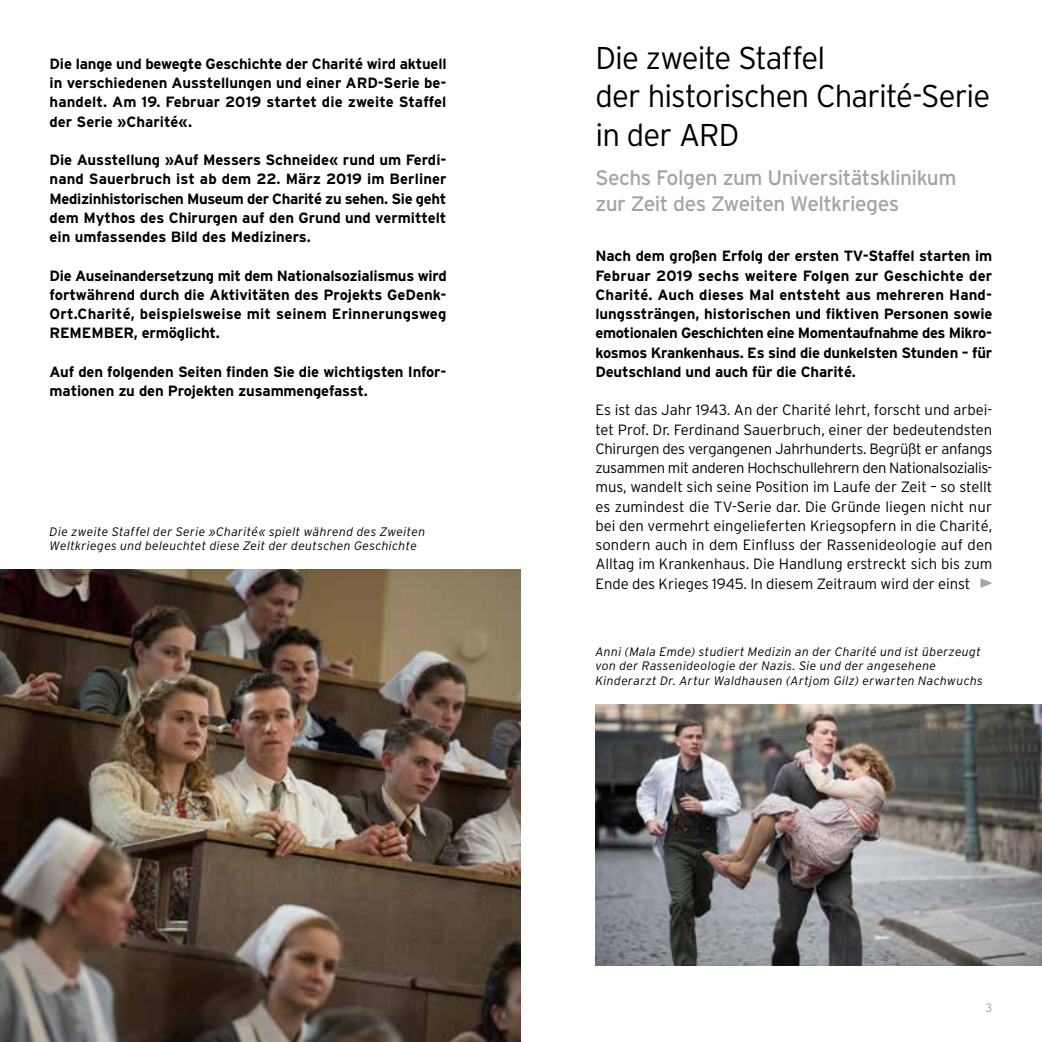
<style>
.page{position:relative;width:1042px;height:1042px;background:#fff}
.page>*{position:absolute;margin:0;border:0;box-sizing:border-box;transform-origin:0 0}
.t1{font:300 31.5px/38.5px "Interstate";letter-spacing:-.03em;color:#000}
.t2{font:21px/26.2px "Interstate";letter-spacing:-.025em;color:#a1a5a7}
.t3{font:700 14.88px/19.2px "Interstate";letter-spacing:-.01em;color:#000;text-align:justify}
.t4{font:300 14.88px/19.2px "Interstate";letter-spacing:-.005em;color:#000;text-align:justify}
.t5{font:italic 300 12.25px/14.7px "Interstate";letter-spacing:.025em;color:#000}
.t6{font:300 12.25px "Interstate";color:#a1a5a7}
</style>
<div class="page">
<img style="left:0;top:569px;width:521px;height:473px">
<img style="left:595px;top:704px;width:447px;height:261px">
<svg style="left:980px;top:578px;width:12px;height:10px"></svg>
<p class="t3" style="left:50px;top:54px;width:398px">Die lange und bewegte Geschichte der Charité wird aktuell in verschiedenen Ausstellungen und einer ARD-Serie be&shy;handelt. Am 19. Februar 2019 startet die zweite Staffel der Serie »Charité«.</p>
<p class="t3" style="left:50px;top:150px;width:398px">Die Ausstellung »Auf Messers Schneide« rund um Ferdi&shy;nand Sauerbruch ist ab dem 22. März 2019 im Berliner Medizinhistorischen Museum der Charité zu sehen. Sie geht dem Mythos des Chirurgen auf den Grund und vermittelt ein umfassendes Bild des Mediziners.</p>
<p class="t3" style="left:50px;top:266px;width:399px">Die Auseinandersetzung mit dem Nationalsozialismus wird fortwährend durch die Aktivitäten des Projekts GeDenk-Ort.Charité, beispielsweise mit seinem Erinnerungsweg REMEMBER, ermöglicht.</p>
<p class="t3" style="left:50px;top:362px;width:398px">Auf den folgenden Seiten finden Sie die wichtigsten Infor&shy;mationen zu den Projekten zusammengefasst.</p>
<p class="t5" style="left:50px;top:524px;width:377px">Die zweite Staffel der Serie »Charité« spielt während des Zweiten<br>Weltkrieges und beleuchtet diese Zeit der deutschen Geschichte</p>
<h1 class="t1" style="left:595px;top:38px;width:396px">Die zweite Staffel<br>der historischen Charité-Serie in der ARD</h1>
<h2 class="t2" style="left:595px;top:164px;width:363px">Sechs Folgen zum Universitätsklinikum zur Zeit des Zweiten Weltkrieges</h2>
<p class="t3" style="left:595px;top:246px;width:398px">Nach dem großen Erfolg der ersten TV-Staffel starten im Februar 2019 sechs weitere Folgen zur Geschichte der Charité. Auch dieses Mal entsteht aus mehreren Hand&shy;lungssträngen, historischen und fiktiven Personen sowie emotionalen Geschichten eine Momentaufnahme des Mikro&shy;kosmos Krankenhaus. Es sind die dunkelsten Stunden – für Deutschland und auch für die Charité.</p>
<p class="t4" style="left:595px;top:400px;width:399px">Es ist das Jahr 1943. An der Charité lehrt, forscht und arbei&shy;tet Prof. Dr. Ferdinand Sauerbruch, einer der bedeutendsten Chirurgen des vergangenen Jahrhunderts. Begrüßt er anfangs zusammen mit anderen Hochschullehrern den Nationalsozialis&shy;mus, wandelt sich seine Position im Laufe der Zeit – so stellt es zumindest die TV-Serie dar. Die Gründe liegen nicht nur bei den vermehrt eingelieferten Kriegsopfern in die Charité, sondern auch in dem Einfluss der Rassenideologie auf den Alltag im Krankenhaus. Die Handlung erstreckt sich bis zum Ende des Krieges 1945. In diesem Zeitraum wird der einst</p>
<p class="t5" style="left:595px;top:644px;width:389px">Anni (Mala Emde) studiert Medizin an der Charité und ist überzeugt von der Rassenideologie der Nazis. Sie und der angesehene<br>Kinderarzt Dr. Artur Waldhausen (Artjom Gilz) erwarten Nachwuchs</p>
<p class="t6" style="left:985px;top:1000px;width:8px">3</p>
</div>
